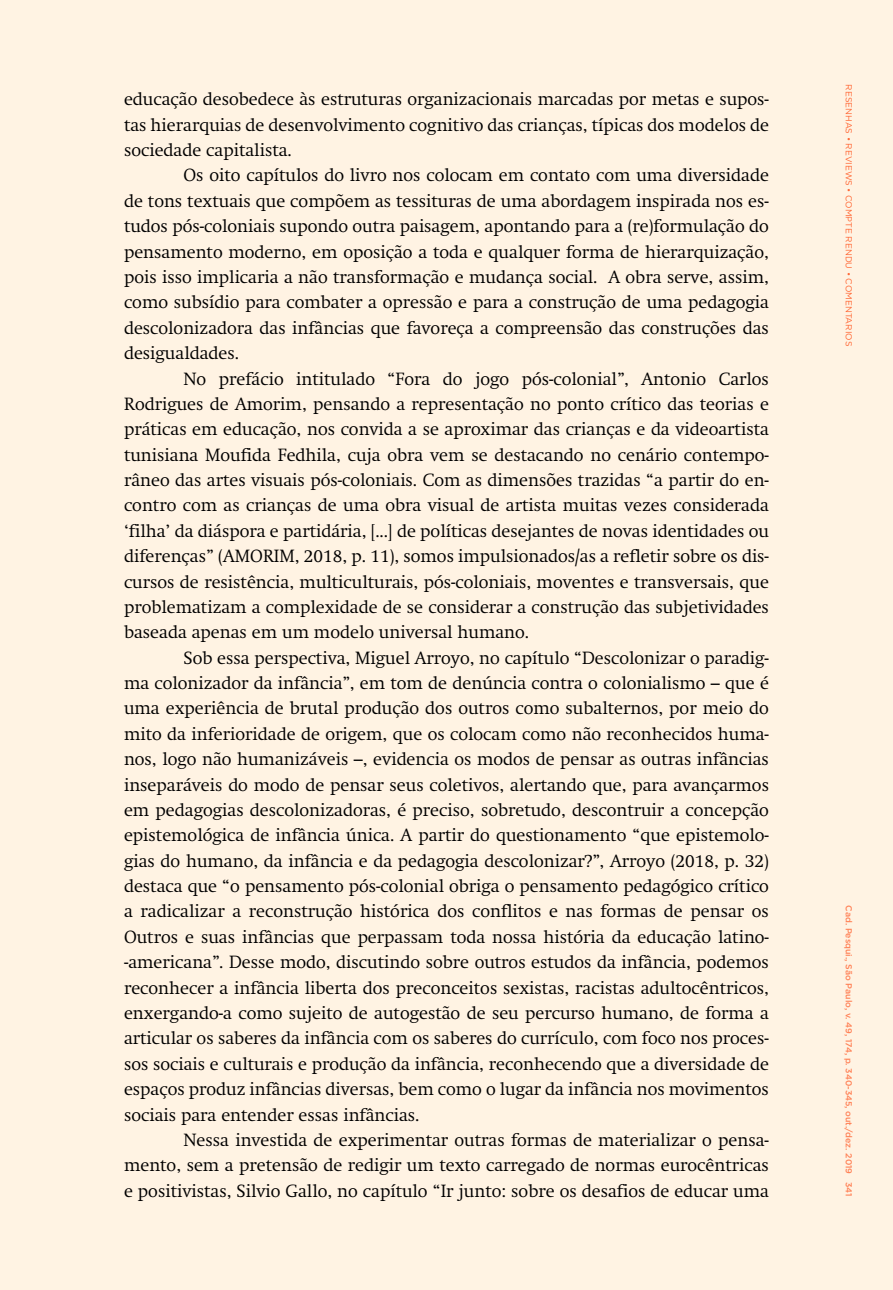
<style>
.page{position:relative;width:893px;height:1290px;background:#fff3e3}
.page>*{position:absolute;margin:0;border:0;box-sizing:border-box;transform-origin:0 0}
.t1{font:300 17.5px/25.4px "Swift";color:#000;text-align:justify}
.t2{font:500 8.75px "Gotham HTF";color:#ff8861}
.t3{font:8.75px "Gotham HTF";color:#ff6a39}
</style>
<div class="page">
<p class="t1" style="left:124px;top:87px;width:646px">educação desobedece às estruturas organizacionais marcadas por metas e supos&shy;tas hierarquias de desenvolvimento cognitivo das crianças, típicas dos modelos de sociedade capitalista.</p>
<p class="t1" style="left:124px;top:163px;width:646px;text-indent:60px">Os oito capítulos do livro nos colocam em contato com uma diversidade de tons textuais que compõem as tessituras de uma abordagem inspirada nos es&shy;tudos pós-coloniais supondo outra paisagem, apontando para a (re)formulação do pensamento moderno, em oposição a toda e qualquer forma de hierarquização, pois isso implicaria a não transformação e mudança social. A obra serve, assim, como subsídio para combater a opressão e para a construção de uma pedagogia descolonizadora das infâncias que favoreça a compreensão das construções das desigualdades.</p>
<p class="t1" style="left:124px;top:366px;width:646px;text-indent:60px">No prefácio intitulado “Fora do jogo pós-colonial”, Antonio Carlos Rodrigues de Amorim, pensando a representação no ponto crítico das teorias e práticas em educação, nos convida a se aproximar das crianças e da videoartista tunisiana Moufida Fedhila, cuja obra vem se destacando no cenário contempo&shy;râneo das artes visuais pós-coloniais. Com as dimensões trazidas “a partir do en&shy;contro com as crianças de uma obra visual de artista muitas vezes considerada ‘filha’ da diáspora e partidária, [...] de políticas desejantes de novas identidades ou diferenças” (AMORIM, 2018, p. 11), somos impulsionados/as a refletir sobre os dis&shy;cursos de resistência, multiculturais, pós-coloniais, moventes e transversais, que problematizam a complexidade de se considerar a construção das subjetividades baseada apenas em um modelo universal humano.</p>
<p class="t1" style="left:124px;top:645px;width:646px;text-indent:60px">Sob essa perspectiva, Miguel Arroyo, no capítulo “Descolonizar o paradig&shy;ma colonizador da infância”, em tom de denúncia contra o colonialismo – que é uma experiência de brutal produção dos outros como subalternos, por meio do mito da inferioridade de origem, que os colocam como não reconhecidos huma&shy;nos, logo não humanizáveis –, evidencia os modos de pensar as outras infâncias inseparáveis do modo de pensar seus coletivos, alertando que, para avançarmos em pedagogias descolonizadoras, é preciso, sobretudo, descontruir a concepção epistemológica de infância única. A partir do questionamento “que epistemolo&shy;gias do humano, da infância e da pedagogia descolonizar?”, Arroyo (2018, p. 32) destaca que “o pensamento pós-colonial obriga o pensamento pedagógico crítico a radicalizar a reconstrução histórica dos conflitos e nas formas de pensar os Outros e suas infâncias que perpassam toda nossa história da educação latino--americana”. Desse modo, discutindo sobre outros estudos da infância, podemos reconhecer a infância liberta dos preconceitos sexistas, racistas adultocêntricos, enxergando-a como sujeito de autogestão de seu percurso humano, de forma a articular os saberes da infância com os saberes do currículo, com foco nos proces&shy;sos sociais e culturais e produção da infância, reconhecendo que a diversidade de espaços produz infâncias diversas, bem como o lugar da infância nos movimentos sociais para entender essas infâncias.</p>
<p class="t1" style="left:124px;top:1127px;width:646px;text-indent:60px">Nessa investida de experimentar outras formas de materializar o pensa&shy;mento, sem a pretensão de redigir um texto carregado de normas eurocêntricas e positivistas, Silvio Gallo, no capítulo “Ir junto: sobre os desafios de educar uma</p>
<p class="t3" style="left:854px;top:84px;width:263px;rotate:90deg">RESENHAS • REVIEWS • COMPTE RENDU • COMENTARIOS</p>
<p class="t2" style="left:854px;top:905px;width:293px;rotate:90deg">Cad. Pesqui., São Paulo, v. 49, 174, p. 340-345, out./dez. 2019 341</p>
</div>
